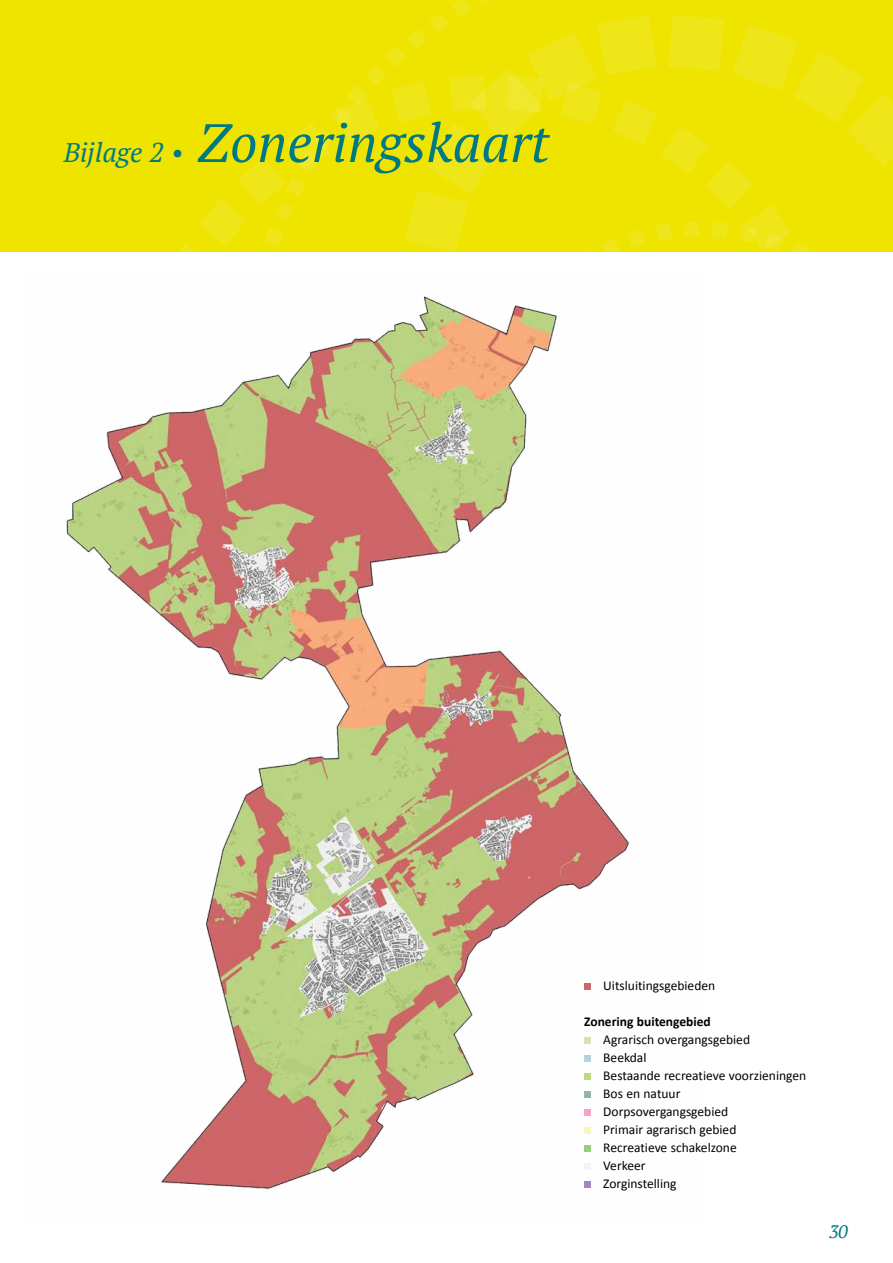
<style>
.page{position:relative;width:893px;height:1263px;background:#fff}
.page>*{position:absolute;margin:0;border:0;box-sizing:border-box;transform-origin:0 0}
.t1{font:italic 54px "PT Serif";color:#007a82}
.t2{font:italic 18px "PT Serif";color:#007a82}
.t3{font:13.5px/18px "Calibri";color:#000}
.t4{font:700 13.5px "Calibri";color:#000}
.s1{font-size:27px}
</style>
<div class="page">
<div style="left:0;top:0;width:893px;height:252px;background:#eee400"></div>
<svg style="left:179px;top:0;width:714px;height:252px"></svg>
<img style="left:66px;top:296px;width:563px;height:893px">
<svg style="left:584px;top:984px;width:6px;height:6px"></svg>
<svg style="left:584px;top:1038px;width:6px;height:6px"></svg>
<svg style="left:584px;top:1056px;width:6px;height:6px"></svg>
<svg style="left:584px;top:1074px;width:6px;height:6px"></svg>
<svg style="left:584px;top:1092px;width:6px;height:6px"></svg>
<svg style="left:584px;top:1110px;width:6px;height:6px"></svg>
<svg style="left:584px;top:1128px;width:6px;height:6px"></svg>
<svg style="left:584px;top:1146px;width:6px;height:6px"></svg>
<svg style="left:584px;top:1164px;width:6px;height:6px"></svg>
<svg style="left:584px;top:1182px;width:6px;height:6px"></svg>
<h1 class="t1" style="left:64px;top:109px;width:487px"><span class="s1">Bijlage 2 •</span> Zoneringskaart</h1>
<p class="t3" style="left:603px;top:976px;width:113px">Uitsluitingsgebieden</p>
<p class="t4" style="left:584px;top:1012px;width:128px">Zonering buitengebied</p>
<p class="t3" style="left:603px;top:1030px;width:204px">Agrarisch overgangsgebied<br>Beekdal<br>Bestaande recreatieve voorzieningen<br>Bos en natuur<br>Dorpsovergangsgebied<br>Primair agrarisch gebied<br>Recreatieve schakelzone<br>Verkeer<br>Zorginstelling</p>
<h2 class="t2" style="left:829px;top:1220px;width:20px">30</h2>
</div>
